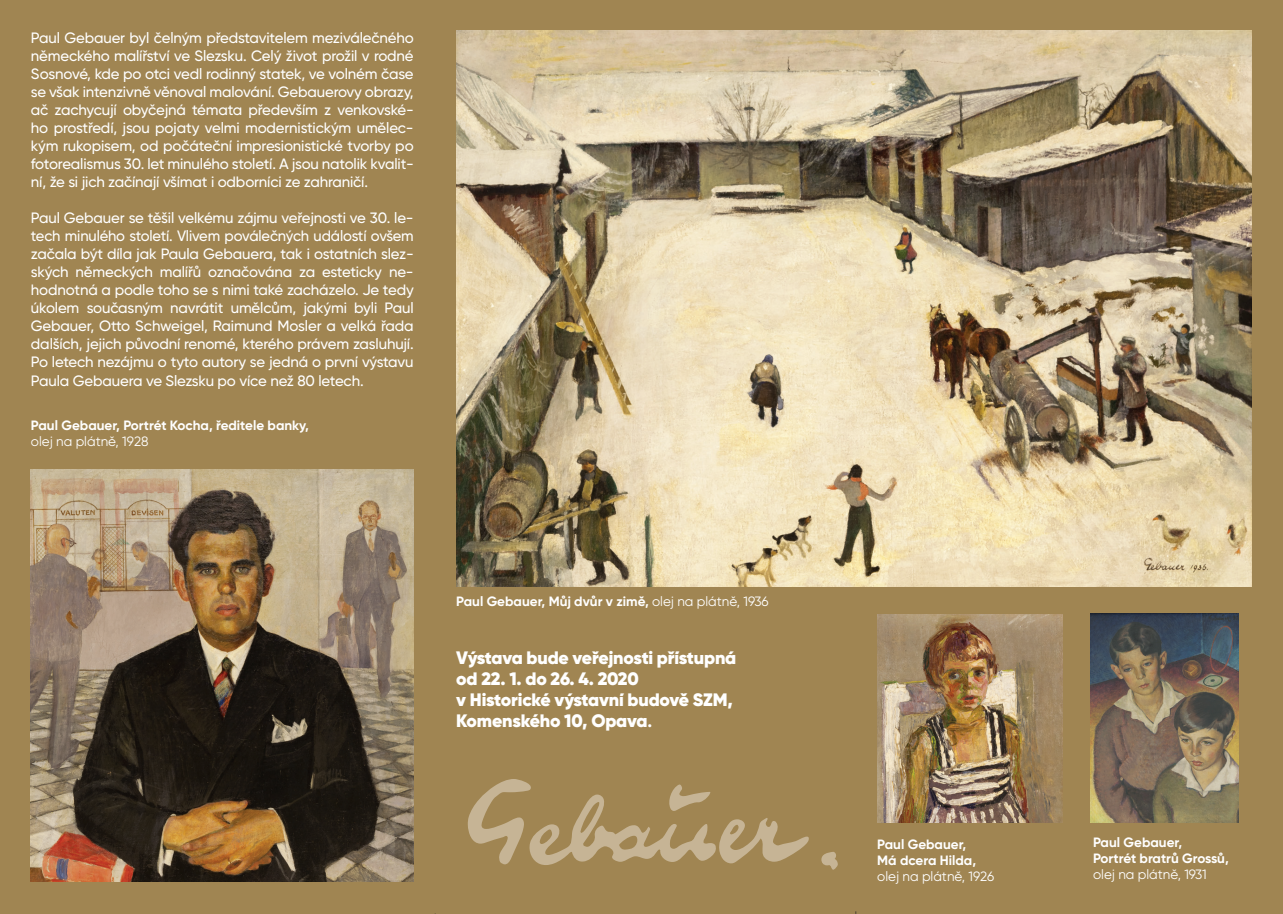
<style>
.page{position:relative;width:1283px;height:914px;background:#a08552}
.page>*{position:absolute;margin:0;border:0;box-sizing:border-box;transform-origin:0 0}
.t1{font:900 18px/21px "Gilroy";letter-spacing:-.01em;color:#fff}
.t2{font:500 15px/18px "Gilroy";letter-spacing:-.01em;color:#fff;text-align:justify}
.t3{font:700 13.5px/16.2px "Gilroy";color:#fff}
.t4{font:13.5px "Gilroy";color:#fff}
.s1{font-weight:400}
.s2{font-weight:700}
</style>
<div class="page">
<svg style="left:821px;top:852px;width:17px;height:17px"></svg>
<svg style="left:468px;top:779px;width:341px;height:86px"></svg>
<img style="left:31px;top:469px;width:383px;height:412px">
<img style="left:1091px;top:614px;width:148px;height:208px">
<img style="left:456px;top:31px;width:795px;height:555px">
<img style="left:877px;top:615px;width:185px;height:208px">
<p class="t2" style="left:31px;top:28px;width:384px">Paul Gebauer byl čelným představitelem me ziválečného německého malířství ve Slezsku. Celý život prožil v rodné Sosnové, kde po otci vedl rodinný statek, ve volném čase se však intenzivně věnoval malování. Gebauerovy ob razy, ač zachycují obyčejná témata především z venkovské&shy;ho prostředí, jsou pojaty velmi modernistickým umělec&shy;kým rukopisem, od počáteční impresionistické tvorby po fotore alismus 30. let minulého století. A jsou natolik kvalit&shy;ní, že si jich začínají všímat i odborníci ze zahraničí.</p>
<p class="t2" style="left:31px;top:208px;width:384px">Paul Gebauer se těšil velkému zájmu veřejnosti ve 30. le&shy;tech minulého století. Vlivem poválečných událostí ovšem začala být díla jak Paula Gebauera, tak i ostatních slez&shy;ských německých malířů označována za esteticky ne&shy;hodnotná a podle toho se s nimi také zachá zelo. Je tedy úkolem současným navrátit uměl cům, jakými byli Paul Gebauer, Otto Schweigel, Raimund Mosler a velká řada dalších, jejich pů vodní renomé, kterého právem zasluhují.<br>Po letech nezájmu o tyto autory se jedná o první výstavu</p>
<p class="t2" style="left:31px;top:372px;width:334px">Paula Gebauera ve Slezsku po více než 80 letech.</p>
<p class="t3" style="left:31px;top:417px;width:279px">Paul Gebauer, Portrét Kocha, ředitele banky,</p>
<p class="t4" style="left:31px;top:433px;width:119px">olej na plátně, 1928</p>
<p class="t3" style="left:456px;top:593px;width:314px">Paul Gebauer, Můj dvůr v zimě, <span class="s1">olej na plátně, 1936</span></p>
<p class="t1" style="left:456px;top:647px;width:282px">Výstava bude veřejnosti přístupná od 22. 1. do 26. 4. 2020<br>v Historické výstavní budově SZM,<br>Komenského 10, Opava<span class="s2">.</span></p>
<p class="t3" style="left:877px;top:835px;width:100px">Paul Gebauer,<br>Má dcera Hilda,</p>
<p class="t4" style="left:877px;top:868px;width:118px">olej na plátně, 1926</p>
<p class="t3" style="left:1093px;top:833px;width:137px">Paul Gebauer,<br>Portrét bratrů Grossů,</p>
<p class="t4" style="left:1093px;top:866px;width:115px">olej na plátně, 1931</p>
</div>
